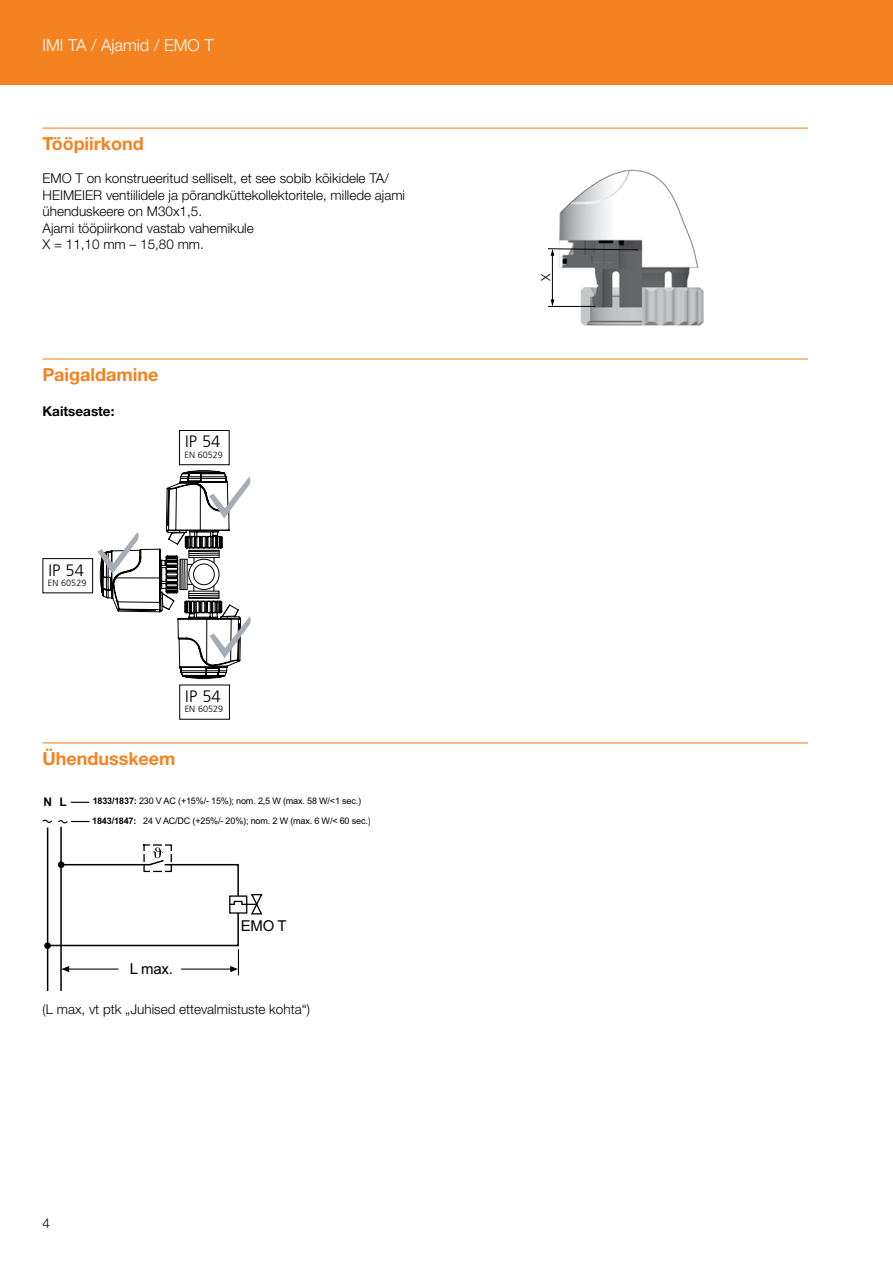
<style>
.page{position:relative;width:893px;height:1263px;background:#fff}
.page>*{position:absolute;margin:0;border:0;box-sizing:border-box;transform-origin:0 0}
.t1{font:700 18px "Helvetica Neue LTW1 G";color:#f58220}
.t2{font:300 16.5px "Helvetica Neue LTW1 G";color:#fff}
.t3{font:300 16.5px "Frutiger";color:#000}
.t4{font:15px "Arial";color:#000}
.t5{font:300 13.65px "Praxis LT Pro";color:#000}
.t6{font:300 13.5px/16.5px "Helvetica Neue LTW1 G";color:#000}
.t7{font:700 13.5px "Helvetica Neue LTW1 G";color:#000}
.t8{font:700 11.85px "Arial";color:#000}
.t9{font:9px "Arial";letter-spacing:-.02em;color:#000}
.t10{font:300 9px "Frutiger";color:#000}
.s1{font-weight:700}
</style>
<div class="page">
<div style="left:0;top:0;width:893px;height:85px;background:#f58220"></div>
<hr style="left:43px;top:128px;width:765px;height:1px;background:#f58220">
<hr style="left:43px;top:358px;width:765px;height:2px;background:#f58220">
<hr style="left:43px;top:742px;width:765px;height:1px;background:#f58220">
<img style="left:559px;top:169px;width:144px;height:156px">
<svg style="left:548px;top:248px;width:91px;height:59px"></svg>
<div style="left:43px;top:558px;width:50px;height:35px;border:1px solid #000"></div>
<div style="left:179px;top:430px;width:51px;height:35px;border:1px solid #000"></div>
<div style="left:179px;top:685px;width:51px;height:35px;border:1px solid #000"></div>
<svg style="left:97px;top:470px;width:154px;height:209px"></svg>
<hr style="left:47px;top:827px;width:1px;height:164px;background:#000">
<hr style="left:60px;top:827px;width:2px;height:164px;background:#000">
<div style="left:44px;top:942px;width:7px;height:7px;border:2px solid #000;border-radius:50%"></div>
<svg style="left:45px;top:844px;width:218px;height:131px"></svg>
<svg style="left:43px;top:801px;width:47px;height:23px"></svg>
<p class="t2" style="left:43px;top:35px;width:173px">IMI TA / Ajamid / EMO T</p>
<h1 class="t1" style="left:43px;top:132px;width:103px">Tööpiirkond</h1>
<p class="t6" style="left:43px;top:170px;width:364px">EMO T on konstrueeritud selliselt, et see sobib kõikidele TA/ HEIMEIER ventiilidele ja põrandküttekollektoritele, millede ajami ühenduskeere on M30x1,5.<br>Ajami tööpiirkond vastab vahemikule<br>X = 11,10 mm – 15,80 mm.</p>
<h1 class="t1" style="left:43px;top:363px;width:117px">Paigaldamine</h1>
<p class="t7" style="left:43px;top:403px;width:73px">Kaitseaste:</p>
<p class="t3" style="left:185px;top:432px;width:37px">IP 54</p>
<p class="t10" style="left:185px;top:450px;width:40px">EN 60529</p>
<p class="t3" style="left:49px;top:560px;width:37px">IP 54</p>
<p class="t10" style="left:48px;top:578px;width:40px">EN 60529</p>
<p class="t3" style="left:185px;top:687px;width:37px">IP 54</p>
<p class="t10" style="left:185px;top:704px;width:40px">EN 60529</p>
<h1 class="t1" style="left:43px;top:747px;width:135px">Ühendusskeem</h1>
<p class="t8" style="left:44px;top:794px;width:25px">N L</p>
<p class="t9" style="left:93px;top:795px;width:270px"><span class="s1">1833/1837:</span> 230 V AC (+15%/- 15%); nom. 2,5 W (max. 58 W/&lt;1 sec.)</p>
<p class="t9" style="left:92px;top:815px;width:280px"><span class="s1">1843/1847:</span> 24 V AC/DC (+25%/- 20%); nom. 2 W (max. 6 W/&lt; 60 sec.)</p>
<p class="t4" style="left:130px;top:959px;width:44px">L max.</p>
<p class="t4" style="left:241px;top:915px;width:47px">EMO T</p>
<p class="t6" style="left:43px;top:1001px;width:269px">(L max, vt ptk „Juhised ettevalmistuste kohta“)</p>
<p class="t6" style="left:43px;top:1215px;width:9px">4</p>
<p class="t5" style="left:538px;top:281px;width:9px;rotate:-90deg">X</p>
</div>
